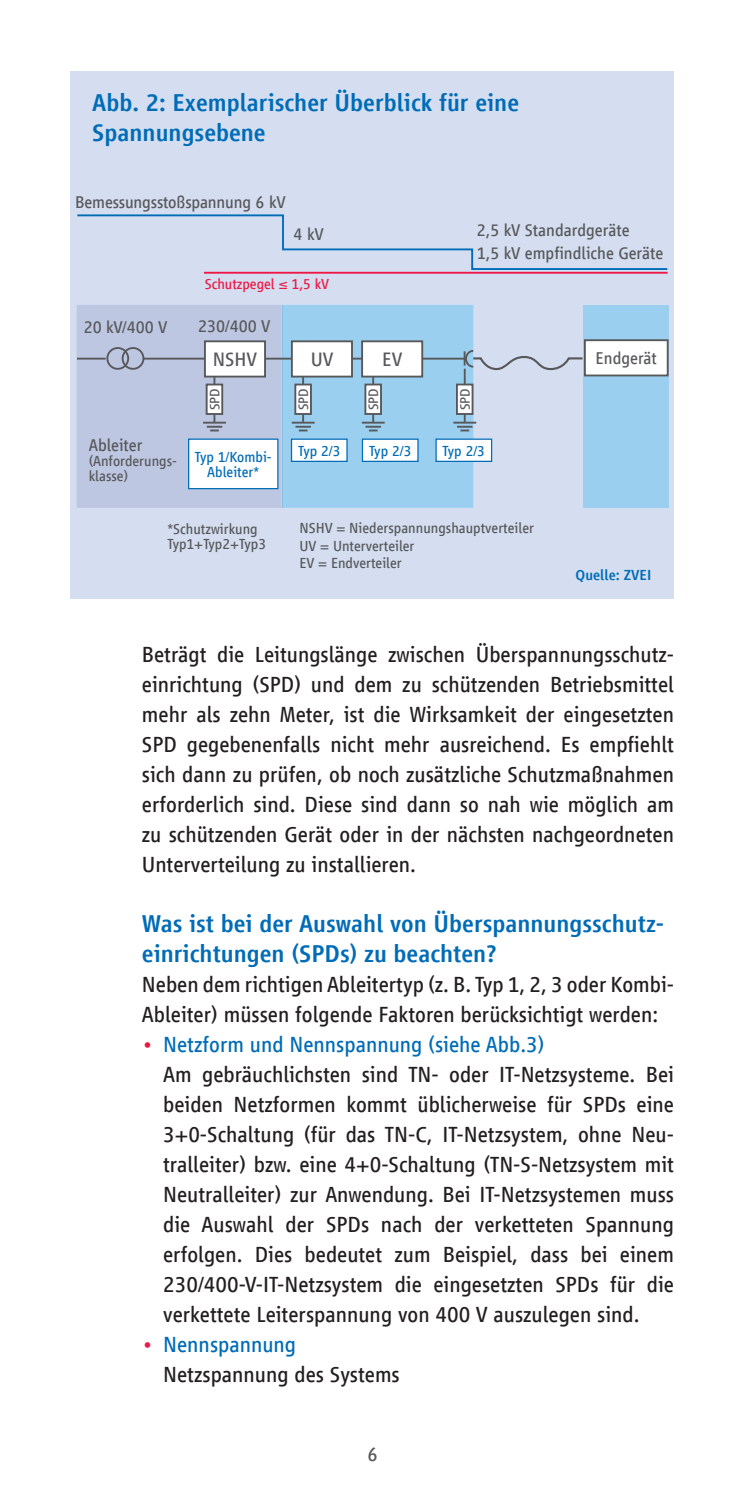
<style>
.page{position:relative;width:745px;height:1489px;background:#fff}
.page>*{position:absolute;margin:0;border:0;box-sizing:border-box;transform-origin:0 0}
.t1{font:500 25px/30px "Vialog LT Com";color:#006cb7}
.t2{font:22.5px/30px "Vialog LT Com";color:#231f20}
.t3{font:20px "Vialog LT Com";color:#57585a}
.t4{font:17.5px/22.5px "Vialog LT Com";color:#57585a}
.t5{font:15px/17.5px "Vialog LT Com";color:#57585a}
.t6{font:15px/15px "Vialog LT Com";color:#006cb7;text-align:center}
.t7{font:15px "Vialog LT Com";color:#ed1845}
.t8{font:500 15px "Vialog LT Com";color:#006cb7}
.t9{font:14.25px "Vialog LT Com";color:#57585a}
.s1{color:#ed1845}
.s2{color:#006cb7}
</style>
<div class="page">
<div style="left:71px;top:72px;width:602px;height:527px;background:#d4def0"></div>
<div style="left:583px;top:305px;width:85px;height:203px;background:#9bcff0"></div>
<div style="left:584px;top:340px;width:83px;height:35px;background:#fff"></div>
<div style="left:583px;top:339px;width:85px;height:37px;border:2px solid #57585a"></div>
<hr style="left:204px;top:272px;width:463px;height:2px;background:#ed1845">
<svg style="left:77px;top:214px;width:591px;height:56px"></svg>
<svg style="left:77px;top:305px;width:507px;height:203px"></svg>
<p class="t1" style="left:92px;top:88px;width:428px">Abb. 2: Exemplarischer Überblick für eine<br>Spannungsebene</p>
<p class="t4" style="left:75px;top:191px;width:212px">Bemessungsstoßspannung 6 kV</p>
<p class="t4" style="left:293px;top:222px;width:32px">4 kV</p>
<p class="t7" style="left:204px;top:275px;width:126px">Schutzpegel ≤ 1,5 kV</p>
<p class="t4" style="left:84px;top:316px;width:85px">20 kV/400 V</p>
<p class="t4" style="left:198px;top:315px;width:74px">230/400 V</p>
<p class="t4" style="left:476px;top:219px;width:188px">2,5 kV Standardgeräte<br>1,5 kV empfindliche Geräte</p>
<p class="t3" style="left:213px;top:348px;width:46px">NSHV</p>
<p class="t3" style="left:310px;top:348px;width:24px">UV</p>
<p class="t3" style="left:382px;top:348px;width:21px">EV</p>
<p class="t4" style="left:595px;top:347px;width:63px">Endgerät</p>
<p class="t4" style="left:89px;top:434px;width:55px">Ableiter</p>
<p class="t5" style="left:89px;top:453px;width:90px;line-height:15px">(Anforderungs&shy;klasse)</p>
<p class="t9" style="left:207px;top:410px;width:24px;rotate:-90deg">SPD</p>
<p class="t9" style="left:295px;top:410px;width:24px;rotate:-90deg">SPD</p>
<p class="t9" style="left:365px;top:410px;width:24px;rotate:-90deg">SPD</p>
<p class="t9" style="left:457px;top:410px;width:24px;rotate:-90deg">SPD</p>
<p class="t6" style="left:195px;top:449px;width:78px">Typ 1/Kombi-<br>Ableiter*</p>
<p class="t6" style="left:298px;top:443px;width:44px">Typ 2/3</p>
<p class="t6" style="left:369px;top:443px;width:44px">Typ 2/3</p>
<p class="t6" style="left:442px;top:443px;width:44px">Typ 2/3</p>
<p class="t5" style="left:167px;top:521px;width:100px;line-height:15px">*Schutzwirkung<br>Typ1+Typ2+Typ3</p>
<p class="t5" style="left:299px;top:519px;width:236px">NSHV = Niederspannungshauptverteiler<br>UV = Unterverteiler<br>EV = Endverteiler</p>
<p class="t8" style="left:575px;top:566px;width:77px">Quelle: ZVEI</p>
<p class="t2" style="left:142px;top:639px;width:533px;text-align:justify">Beträgt die Leitungslänge zwischen Überspannungsschutz&shy;einrichtung (SPD) und dem zu schützenden Betriebsmittel mehr als zehn Meter, ist die Wirksamkeit der eingesetzten SPD gegebenenfalls nicht mehr ausreichend. Es empfiehlt sich dann zu prüfen, ob noch zusätzliche Schutzmaßnahmen erforderlich sind. Diese sind dann so nah wie möglich am zu schützenden Gerät oder in der nächsten nachgeordneten Unterverteilung zu installieren.</p>
<p class="t1" style="left:142px;top:908px;width:523px">Was ist bei der Auswahl von Überspannungsschutz&shy;einrichtungen (SPDs) zu beachten?</p>
<p class="t2" style="left:142px;top:969px;width:533px">Neben dem richtigen Ableitertyp (z. B. Typ 1, 2, 3 oder Kombi-<br>Ableiter) müssen folgende Faktoren berücksichtigt werden:</p>
<p class="t2" style="left:163px;top:1029px;width:512px;text-indent:-21px"><span class="s1">•</span> <span class="s2">Netzform und Nennspannung (siehe Abb.3)<br></span>Am gebräuchlichsten sind TN- oder IT-Netzsysteme. Bei beiden Netzformen kommt üblicherweise für SPDs eine 3+0-Schaltung (für das TN-C, IT-Netzsystem, ohne Neu&shy;tralleiter) bzw. eine 4+0-Schaltung (TN-S-Netzsystem mit Neutralleiter) zur Anwendung. Bei IT-Netzsystemen muss die Auswahl der SPDs nach der verketteten Spannung erfolgen. Dies bedeutet zum Beispiel, dass bei einem 230/400-V-IT-Netzsystem die eingesetzten SPDs für die verkettete Leiterspannung von 400 V auszulegen sind.</p>
<p class="t2" style="left:163px;top:1329px;width:238px;text-indent:-21px"><span class="s1">•</span> <span class="s2">Nennspannung<br></span>Netzspannung des Systems</p>
<p class="t3" style="left:367px;top:1442px;width:12px">6</p>
</div>
